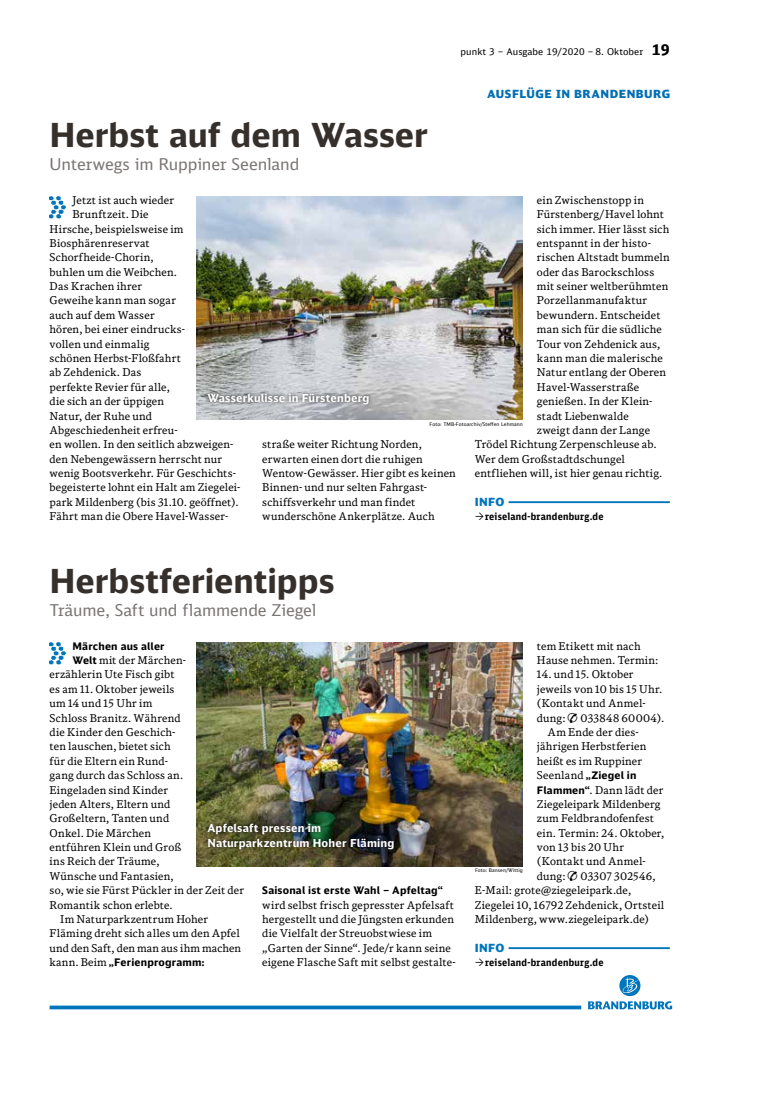
<style>
.page{position:relative;width:762px;height:1117px;background:#fff}
.page>*{position:absolute;margin:0;border:0;box-sizing:border-box;transform-origin:0 0}
.t1{font:700 33.12px "DB Sans Alternate";letter-spacing:-.005em;color:#36302d}
.t2{font:16.25px "DB Sans";letter-spacing:-.005em;color:#7b7674}
.t3{font:900 11.25px "DB Sans";letter-spacing:.04em;color:#006fb3}
.t4{font:900 11.25px "DB Sans Alternate";letter-spacing:.02em;color:#0075bc}
.t5{font:700 11px/15px "DB Sans Alternate";letter-spacing:.015em;color:#fff}
.t6{font:10.75px/14.4px "DB News";letter-spacing:.02em;color:#000}
.t7{font:700 10.38px "DB Sans Alternate";letter-spacing:.015em;color:#000}
.t8{font:700 10px "DB Sans Cond";letter-spacing:.025em;color:#000}
.t9{font:9.38px "DB Sans";letter-spacing:.01em;color:#000}
.t10{font:5px "DB Sans Alternate";letter-spacing:.01em;color:#000}
.s1{font-weight:700;font-size:15px}
.s2{font-family:"DB Sans Alternate";font-weight:700;font-size:10.38px}
.s3{font-family:"DB News";font-weight:400;font-size:10.75px}
.s4{font-family:"Punkt 3 regular";font-size:11.25px}
</style>
<div class="page">
<hr style="left:508px;top:946px;width:162px;height:2px;background:#0075bc">
<img style="left:197px;top:642px;width:326px;height:223px">
<svg style="left:50px;top:1005px;width:531px;height:4px;background:#2689c6"></svg>
<svg style="left:588px;top:975px;width:84px;height:34px"></svg>
<hr style="left:508px;top:501px;width:162px;height:2px;background:#0075bc">
<img style="left:197px;top:196px;width:326px;height:223px">
<img style="left:50px;top:196px;width:15px;height:22px">
<img style="left:50px;top:642px;width:15px;height:22px">
<div style="left:204px;top:819px;width:193px;height:33px;background:#000;opacity:.75"></div>
<div style="left:204px;top:389px;width:168px;height:18px;background:#000;opacity:.75"></div>
<p class="t9" style="left:460px;top:46px;width:211px">punkt 3 – Ausgabe 19/2020 – 8. Oktober <span class="s1">19</span></p>
<p class="t3" style="left:487px;top:86px;width:184px">AUSFLÜGE IN BRANDENBURG</p>
<p class="t1" style="left:50px;top:114px;width:380px">Herbst auf dem Wasser</p>
<p class="t2" style="left:50px;top:154px;width:251px">Unterwegs im Ruppiner Seenland</p>
<p class="t6" style="left:72px;top:192px;width:103px">Jetzt ist auch wieder</p>
<p class="t6" style="left:72px;top:207px;width:78px">Brunftzeit. Die</p>
<p class="t6" style="left:50px;top:221px;width:135px">Hirsche, beispielsweise im</p>
<p class="t6" style="left:50px;top:236px;width:102px">Biosphärenreservat</p>
<p class="t6" style="left:50px;top:250px;width:106px">Schorfheide-Chorin,</p>
<p class="t6" style="left:50px;top:264px;width:129px">buhlen um die Weibchen.</p>
<p class="t6" style="left:50px;top:279px;width:94px">Das Krachen ihrer</p>
<p class="t6" style="left:50px;top:293px;width:128px">Geweihe kann man sogar</p>
<p class="t6" style="left:50px;top:307px;width:107px">auch auf dem Wasser</p>
<p class="t6" style="left:50px;top:322px;width:137px">hören, bei einer eindrucks-</p>
<p class="t6" style="left:50px;top:336px;width:102px">vollen und einmalig</p>
<p class="t6" style="left:50px;top:351px;width:133px">schönen Herbst-Floßfahrt</p>
<p class="t6" style="left:50px;top:365px;width:93px">ab Zehdenick. Das</p>
<p class="t6" style="left:50px;top:379px;width:122px">perfekte Revier für alle,</p>
<p class="t6" style="left:50px;top:394px;width:116px">die sich an der üppigen</p>
<p class="t6" style="left:50px;top:408px;width:104px">Natur, der Ruhe und</p>
<p class="t6" style="left:50px;top:422px;width:129px">Abgeschiedenheit erfreu-</p>
<p class="t6" style="left:50px;top:437px;width:185px">en wollen. In den seitlich abzweigen-</p>
<p class="t6" style="left:50px;top:451px;width:174px">den Nebengewässern herrscht nur</p>
<p class="t6" style="left:50px;top:466px;width:188px">wenig Bootsverkehr. Für Geschichts-</p>
<p class="t6" style="left:50px;top:480px;width:192px">begeisterte lohnt ein Halt am Ziegelei-</p>
<p class="t6" style="left:50px;top:494px;width:190px">park Mildenberg (bis 31.10. geöffnet).</p>
<p class="t6" style="left:50px;top:509px;width:180px">Fährt man die Obere Havel-Wasser-</p>
<p class="t6" style="left:537px;top:192px;width:108px">ein Zwischenstopp in</p>
<p class="t6" style="left:537px;top:207px;width:129px">Fürstenberg/Havel lohnt</p>
<p class="t6" style="left:537px;top:221px;width:134px">sich immer. Hier lässt sich</p>
<p class="t6" style="left:537px;top:236px;width:116px">entspannt in der histo-</p>
<p class="t6" style="left:537px;top:250px;width:134px">rischen Altstadt bummeln</p>
<p class="t6" style="left:537px;top:264px;width:119px">oder das Barockschloss</p>
<p class="t6" style="left:537px;top:279px;width:133px">mit seiner weltberühmten</p>
<p class="t6" style="left:537px;top:293px;width:112px">Porzellanmanufaktur</p>
<p class="t6" style="left:537px;top:307px;width:125px">bewundern. Entscheidet</p>
<p class="t6" style="left:537px;top:322px;width:126px">man sich für die südliche</p>
<p class="t6" style="left:537px;top:336px;width:125px">Tour von Zehdenick aus,</p>
<p class="t6" style="left:537px;top:350px;width:127px">kann man die malerische</p>
<p class="t6" style="left:537px;top:365px;width:131px">Natur entlang der Oberen</p>
<p class="t6" style="left:537px;top:379px;width:104px">Havel-Wasserstraße</p>
<p class="t6" style="left:537px;top:394px;width:117px">genießen. In der Klein-</p>
<p class="t6" style="left:537px;top:408px;width:93px">stadt Liebenwalde</p>
<p class="t6" style="left:537px;top:422px;width:115px">zweigt dann der Lange</p>
<p class="t6" style="left:475px;top:437px;width:183px">Trödel Richtung Zerpenschleuse ab.</p>
<p class="t6" style="left:475px;top:451px;width:152px">Wer dem Großstadtdschungel</p>
<p class="t6" style="left:475px;top:466px;width:189px">entfliehen will, ist hier genau richtig.</p>
<p class="t4" style="left:475px;top:494px;width:31px">INFO</p>
<p class="t8" style="left:485px;top:510px;width:120px">reiseland-brandenburg.de</p>
<p class="t5" style="left:207px;top:390px;width:164px">Wasserkulisse in Fürstenberg</p>
<p class="t10" style="left:429px;top:420px;width:95px">Foto: TMB-Fotoarchiv/Steffen Lehmann</p>
<p class="t6" style="left:262px;top:437px;width:195px">straße weiter Richtung Norden, erwarten einen dort die ruhigen Wentow-Gewässer. Hier gibt es keinen Binnen- und nur selten Fahrgast&shy;schiffsverkehr und man findet wunderschöne Ankerplätze. Auch</p>
<p class="t1" style="left:50px;top:559px;width:287px">Herbstferientipps</p>
<p class="t2" style="left:50px;top:599px;width:268px">Träume, Saft und flammende Ziegel</p>
<p class="t7" style="left:72px;top:639px;width:94px">Märchen aus aller</p>
<p class="t6" style="left:72px;top:652px;width:115px"><span class="s2">Welt</span> mit der Märchen-</p>
<p class="t6" style="left:50px;top:667px;width:127px">erzählerin Ute Fisch gibt</p>
<p class="t6" style="left:50px;top:681px;width:126px">es am 11. Oktober jeweils</p>
<p class="t6" style="left:50px;top:696px;width:104px">um 14 und 15 Uhr im</p>
<p class="t6" style="left:50px;top:710px;width:132px">Schloss Branitz. Während</p>
<p class="t6" style="left:50px;top:724px;width:127px">die Kinder den Geschich-</p>
<p class="t6" style="left:50px;top:739px;width:122px">ten lauschen, bietet sich</p>
<p class="t6" style="left:50px;top:753px;width:120px">für die Eltern ein Rund-</p>
<p class="t6" style="left:50px;top:767px;width:135px">gang durch das Schloss an.</p>
<p class="t6" style="left:50px;top:782px;width:120px">Eingeladen sind Kinder</p>
<p class="t6" style="left:50px;top:796px;width:122px">jeden Alters, Eltern und</p>
<p class="t6" style="left:50px;top:811px;width:121px">Großeltern, Tanten und</p>
<p class="t6" style="left:50px;top:825px;width:103px">Onkel. Die Märchen</p>
<p class="t6" style="left:50px;top:839px;width:133px">entführen Klein und Groß</p>
<p class="t6" style="left:50px;top:854px;width:111px">ins Reich der Träume,</p>
<p class="t6" style="left:50px;top:868px;width:126px">Wünsche und Fantasien,</p>
<p class="t6" style="left:50px;top:882px;width:196px">so, wie sie Fürst Pückler in der Zeit der</p>
<p class="t6" style="left:50px;top:897px;width:125px">Romantik schon erlebte.</p>
<p class="t6" style="left:60px;top:911px;width:149px">Im Naturparkzentrum Hoher</p>
<p class="t6" style="left:50px;top:925px;width:192px">Fläming dreht sich alles um den Apfel</p>
<p class="t6" style="left:50px;top:940px;width:193px">und den Saft, den man aus ihm machen</p>
<p class="t7" style="left:50px;top:955px;width:157px"><span class="s3">kann. Beim</span> „Ferienprogramm:</p>
<p class="t5" style="left:207px;top:820px;width:189px">Apfelsaft pressen im<br>Naturparkzentrum Hoher Fläming</p>
<p class="t7" style="left:262px;top:883px;width:182px">Saisonal ist erste Wahl – Apfeltag“</p>
<p class="t6" style="left:262px;top:897px;width:195px">wird selbst frisch gepresster Apfelsaft hergestellt und die Jüngsten erkunden die Vielfalt der Streuobstwiese im „Garten der Sinne“. Jede/r kann seine eigene Flasche Saft mit selbst gestalte-</p>
<p class="t6" style="left:537px;top:638px;width:123px">tem Etikett mit nach<br>Hause nehmen. Termin:</p>
<p class="t6" style="left:537px;top:667px;width:98px">14. und 15. Oktober</p>
<p class="t6" style="left:537px;top:681px;width:127px">jeweils von 10 bis 15 Uhr.</p>
<p class="t6" style="left:537px;top:696px;width:110px">(Kontakt und Anmel-</p>
<p class="t6" style="left:537px;top:710px;width:129px">dung: <span class="s4">h</span> 033848 60004).</p>
<p class="t6" style="left:547px;top:724px;width:93px">Am Ende der dies-</p>
<p class="t6" style="left:537px;top:739px;width:111px">jährigen Herbstferien</p>
<p class="t6" style="left:537px;top:753px;width:107px">heißt es im Ruppiner</p>
<p class="t7" style="left:537px;top:768px;width:101px"><span class="s3">Seenland</span> „Ziegel in</p>
<p class="t6" style="left:537px;top:782px;width:128px"><span class="s2">Flammen“</span>. Dann lädt der</p>
<p class="t6" style="left:537px;top:796px;width:125px">Ziegeleipark Mildenberg</p>
<p class="t6" style="left:537px;top:811px;width:118px">zum Feldbrandofenfest</p>
<p class="t6" style="left:537px;top:825px;width:129px">ein. Termin: 24. Oktober,</p>
<p class="t6" style="left:537px;top:839px;width:89px">von 13 bis 20 Uhr</p>
<p class="t6" style="left:537px;top:854px;width:110px">(Kontakt und Anmel-</p>
<p class="t6" style="left:537px;top:868px;width:120px">dung: <span class="s4">h</span> 03307 302546,</p>
<p class="t6" style="left:475px;top:882px;width:158px">E-Mail: grote@ziegeleipark.de,</p>
<p class="t6" style="left:475px;top:897px;width:191px">Ziegelei 10, 16792 Zehdenick, Ortsteil</p>
<p class="t6" style="left:475px;top:911px;width:176px">Mildenberg, www.ziegeleipark.de)</p>
<p class="t4" style="left:475px;top:940px;width:31px">INFO</p>
<p class="t8" style="left:485px;top:956px;width:120px">reiseland-brandenburg.de</p>
<p class="t10" style="left:475px;top:866px;width:49px">Foto: Bansen/Wittig</p>
</div>
